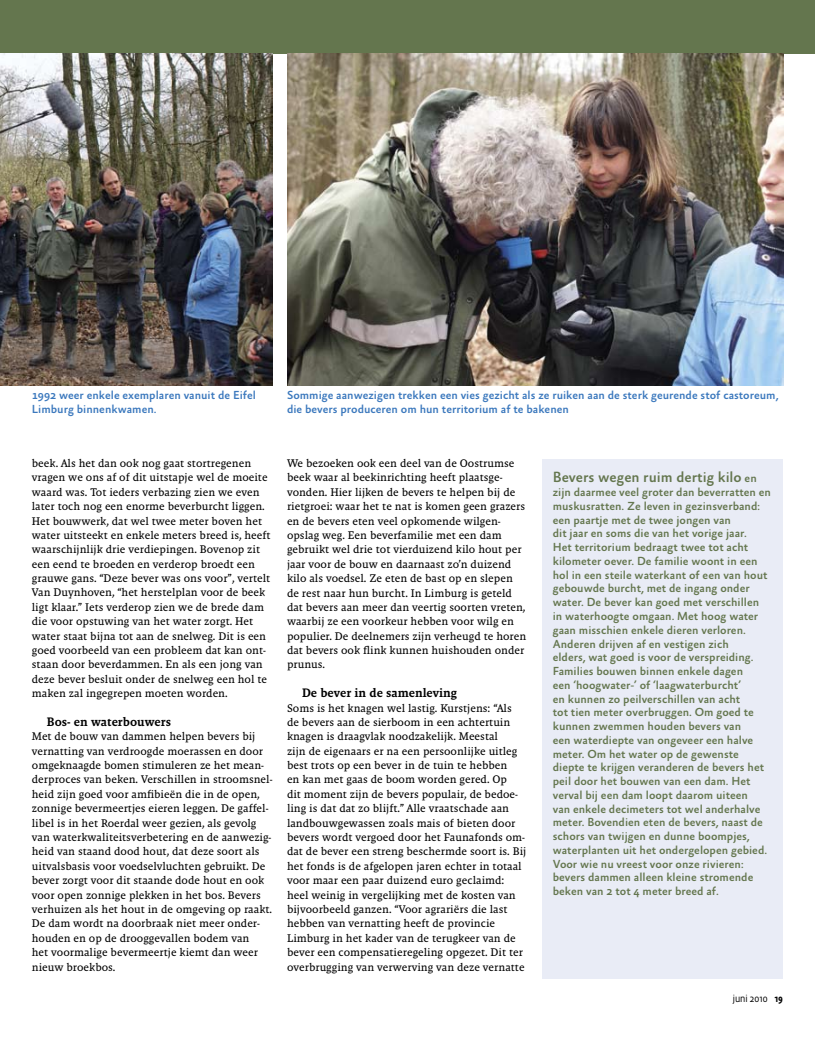
<style>
.page{position:relative;width:815px;height:1046px;background:#fff}
.page>*{position:absolute;margin:0;border:0;box-sizing:border-box;transform-origin:0 0}
.t1{font:500 15px "Absara Sans";color:#64764e}
.t2{font:12.5px "Malaga Med";color:#000}
.t3{font:500 11.88px/13.8px "Absara Sans";color:#64764e}
.t4{font:500 11.88px/13.8px "Absara Sans";color:#3b78bd}
.t5{font:11.25px/14.4px "Malaga Reg";color:#000}
.t6{font:300 10.38px "Absara Sans Head";color:#000}
.s1{font-size:11.88px}
.s2{font-weight:500}
</style>
<div class="page">
<div style="left:0;top:0;width:815px;height:53px;background:#64764e"></div>
<img style="left:287px;top:53px;width:496px;height:332px">
<img style="left:0;top:53px;width:273px;height:332px">
<div style="left:542px;top:459px;width:241px;height:519px;background:#e9ecf6"></div>
<p class="t4" style="left:32px;top:388px;width:226px">1992 weer enkele exemplaren vanuit de Eifel<br>Limburg binnenkwamen.</p>
<p class="t4" style="left:287px;top:388px;width:493px">Sommige aanwezigen trekken een vies gezicht als ze ruiken aan de sterk geurende stof castoreum, die bevers produceren om hun territorium af te bakenen</p>
<p class="t5" style="left:32px;top:456px;width:240px">beek. Als het dan ook nog gaat stortregenen vragen we ons af of dit uitstapje wel de moeite waard was. Tot ieders verbazing zien we even later toch nog een enorme beverburcht liggen.<br>Het bouwwerk, dat wel twee meter boven het water uitsteekt en enkele meters breed is, heeft waarschijnlijk drie verdiepingen. Bovenop zit een eend te broeden en verderop broedt een grauwe gans. “Deze bever was ons voor”, vertelt Van Duynhoven, “het herstelplan voor de beek ligt klaar.” Iets verderop zien we de brede dam die voor opstuwing van het water zorgt. Het water staat bijna tot aan de snelweg. Dit is een goed voorbeeld van een probleem dat kan ont&shy;staan door beverdammen. En als een jong van deze bever besluit onder de snelweg een hol te maken zal ingegrepen moeten worden.</p>
<p class="t2" style="left:47px;top:714px;width:126px">Bos- en waterbouwers</p>
<p class="t5" style="left:32px;top:729px;width:242px">Met de bouw van dammen helpen bevers bij vernatting van verdroogde moerassen en door omgeknaagde bomen stimuleren ze het mean&shy;derproces van beken. Verschillen in stroomsnel&shy;heid zijn goed voor amfibieën die in de open, zonnige bevermeertjes eieren leggen. De gaffel&shy;libel is in het Roerdal weer gezien, als gevolg van waterkwaliteitsverbetering en de aanwezig&shy;heid van staand dood hout, dat deze soort als uitvalsbasis voor voedselvluchten gebruikt. De bever zorgt voor dit staande dode hout en ook voor open zonnige plekken in het bos. Bevers verhuizen als het hout in de omgeving op raakt.<br>De dam wordt na doorbraak niet meer onder&shy;houden en op de drooggevallen bodem van<br>het voormalige bevermeertje kiemt dan weer nieuw broekbos.</p>
<p class="t5" style="left:287px;top:456px;width:241px">We bezoeken ook een deel van de Oostrumse beek waar al beekinrichting heeft plaatsge&shy;vonden. Hier lijken de bevers te helpen bij de rietgroei: waar het te nat is komen geen grazers en de bevers eten veel opkomende wilgen&shy;opslag weg. Een beverfamilie met een dam gebruikt wel drie tot vierduizend kilo hout per jaar voor de bouw en daarnaast zo’n duizend kilo als voedsel. Ze eten de bast op en slepen de rest naar hun burcht. In Limburg is geteld dat bevers aan meer dan veertig soorten vreten, waarbij ze een voorkeur hebben voor wilg en populier. De deelnemers zijn verheugd te horen dat bevers ook flink kunnen huishouden onder prunus.</p>
<p class="t2" style="left:302px;top:685px;width:156px">De bever in de samenleving</p>
<p class="t5" style="left:287px;top:700px;width:241px">Soms is het knagen wel lastig. Kurstjens: “Als de bevers aan de sierboom in een achtertuin knagen is draagvlak noodzakelijk. Meestal<br>zijn de eigenaars er na een persoonlijke uitleg best trots op een bever in de tuin te hebben<br>en kan met gaas de boom worden gered. Op<br>dit moment zijn de bevers populair, de bedoe&shy;ling is dat dat zo blijft.” Alle vraatschade aan landbouwgewassen zoals mais of bieten door bevers wordt vergoed door het Faunafonds om&shy;dat de bever een streng beschermde soort is. Bij het fonds is de afgelopen jaren echter in totaal voor maar een paar duizend euro geclaimd: heel weinig in vergelijking met de kosten van bijvoorbeeld ganzen. “Voor agrariërs die last hebben van vernatting heeft de provincie Limburg in het kader van de terugkeer van de bever een compensatieregeling opgezet. Dit ter overbrugging van verwerving van deze vernatte</p>
<h1 class="t1" style="left:553px;top:469px;width:206px">Bevers wegen ruim dertig kilo <span class="s1">en</span></h1>
<p class="t3" style="left:553px;top:486px;width:220px">zijn daarmee veel groter dan beverratten en muskusratten. Ze leven in gezinsverband: een paartje met de twee jongen van<br>dit jaar en soms die van het vorige jaar.<br>Het territorium bedraagt twee tot acht kilometer oever. De familie woont in een hol in een steile waterkant of een van hout gebouwde burcht, met de ingang onder water. De bever kan goed met verschillen in waterhoogte omgaan. Met hoog water gaan misschien enkele dieren verloren.<br>Anderen drijven af en vestigen zich<br>elders, wat goed is voor de verspreiding.<br>Families bouwen binnen enkele dagen<br>een ‘hoogwater-’ of ‘laagwaterburcht’<br>en kunnen zo peilverschillen van acht<br>tot tien meter overbruggen. Om goed te kunnen zwemmen houden bevers van<br>een waterdiepte van ongeveer een halve meter. Om het water op de gewenste diepte te krijgen veranderen de bevers het peil door het bouwen van een dam. Het verval bij een dam loopt daarom uiteen<br>van enkele decimeters tot wel anderhalve meter. Bovendien eten de bevers, naast de schors van twijgen en dunne boompjes, waterplanten uit het ondergelopen gebied.<br>Voor wie nu vreest voor onze rivieren: bevers dammen alleen kleine stromende beken van 2 tot 4 meter breed af.</p>
<p class="t6" style="left:733px;top:991px;width:52px">juni 2010 <span class="s2">19</span></p>
</div>
